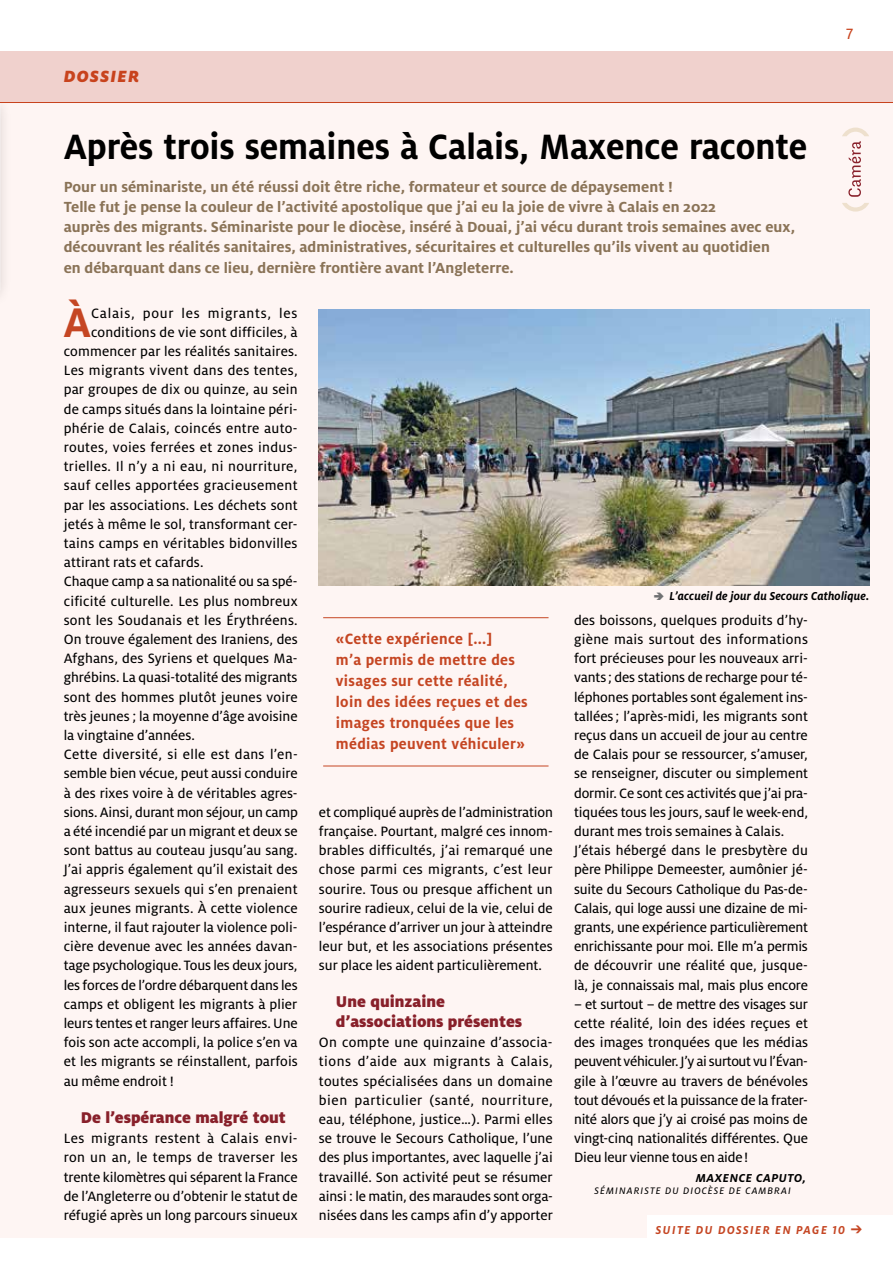
<style>
.page{position:relative;width:893px;height:1263px;background:#fff}
.page>*{position:absolute;margin:0;border:0;box-sizing:border-box;transform-origin:0 0}
.t1{font:700 45.75px "Milo OT";color:#c54623;scale:.95 1}
.t2{font:700 39px "Milo OT";letter-spacing:-.005em;color:#000;scale:.94 1}
.t3{font:italic 900 18px "Milo OT";letter-spacing:.07em;color:#c8431d}
.t4{font:900 17.25px/19.2px "Milo OT";color:#88202a}
.t5{font:700 16.5px/21px "Milo OT";letter-spacing:.02em;color:#c54623;scale:.95 1}
.t6{font:16.5px "Milo OT Text";color:#c8431d}
.t7{font:700 16.2px/20.2px "Milo OT";color:#8a7357}
.t8{font:15px/19.2px "Milo OT Text";color:#000;text-align:justify}
.t9{font:15px "Milo OT Text";letter-spacing:.02em;color:#000}
.t10{font:15px "Milo OT Text";letter-spacing:.025em;color:#000}
.t11{font:15px "Milo OT Text";letter-spacing:.05em;color:#000}
.t12{font:italic 700 12.75px "Milo OT";letter-spacing:.01em;color:#000;scale:.95 1}
.t13{font:italic 700 12.75px "Milo OT";letter-spacing:.12em;color:#c54623;scale:.95 1}
.t14{font:italic 700 12.75px "Milo OT";letter-spacing:.04em;color:#000}
.t15{font:10.5px "Milo OT Text Ita";letter-spacing:.1em;color:#000}
</style>
<div class="page">
<div style="left:0;top:51px;width:893px;height:1186px;background:#fef3f0"></div>
<div style="left:0;top:91px;width:12px;height:217px;background:#f9f0ee"></div>
<div style="left:647px;top:1215px;width:246px;height:32px;background:#fff"></div>
<img style="left:319px;top:309px;width:550px;height:276px">
<hr style="left:323px;top:617px;width:226px;height:1px;background:#c54623">
<hr style="left:323px;top:766px;width:226px;height:1px;background:#c54623">
<div style="left:0;top:51px;width:893px;height:51px;background:#f0d1cd"></div>
<svg style="left:842px;top:203px;width:27px;height:9px"></svg>
<svg style="left:842px;top:128px;width:27px;height:69px"></svg>
<hr style="left:0;top:102px;width:893px;height:1px;background:#c8431d">
<p class="t3" style="left:64px;top:66px;width:77px">DOSSIER</p>
<p class="t6" style="left:846px;top:25px;width:9px">7</p>
<h2 class="t2" style="left:64px;top:124px;width:793px">Après trois semaines à Calais, Maxence raconte</h2>
<p class="t7" style="left:64px;top:176px;width:733px">Pour un séminariste, un été réussi doit être riche, formateur et source de dépaysement !<br>Telle fut je pense la couleur de l’activité apostolique que j’ai eu la joie de vivre à Calais en 2022<br>auprès des migrants. Séminariste pour le diocèse, inséré à Douai, j’ai vécu durant trois semaines avec eux, découvrant les réalités sanitaires, administratives, sécuritaires et culturelles qu’ils vivent au quotidien<br>en débarquant dans ce lieu, dernière frontière avant l’Angleterre.</p>
<h1 class="t1" style="left:63px;top:296px;width:31px">À</h1>
<p class="t11" style="left:91px;top:305px;width:208px">Calais, pour les migrants, les</p>
<p class="t8" style="left:91px;top:323px;width:208px">conditions de vie sont difficiles, à</p>
<p class="t8" style="left:64px;top:342px;width:235px">commencer par les réalités sanitaires.</p>
<p class="t9" style="left:64px;top:362px;width:235px">Les migrants vivent dans des tentes,</p>
<p class="t8" style="left:64px;top:380px;width:235px">par groupes de dix ou quinze, au sein</p>
<p class="t8" style="left:64px;top:399px;width:235px">de camps situés dans la lointaine péri-</p>
<p class="t9" style="left:64px;top:420px;width:235px">phérie de Calais, coincés entre auto-</p>
<p class="t10" style="left:64px;top:439px;width:235px">routes, voies ferrées et zones indus-</p>
<p class="t9" style="left:64px;top:458px;width:235px">trielles. Il n’y a ni eau, ni nourriture,</p>
<p class="t10" style="left:64px;top:477px;width:235px">sauf celles apportées gracieusement</p>
<p class="t8" style="left:64px;top:495px;width:235px">par les associations. Les déchets sont</p>
<p class="t8" style="left:64px;top:515px;width:235px">jetés à même le sol, transformant cer-</p>
<p class="t8" style="left:64px;top:534px;width:235px">tains camps en véritables bidonvilles</p>
<p class="t8" style="left:64px;top:553px;width:141px">attirant rats et cafards.</p>
<p class="t8" style="left:64px;top:572px;width:235px">Chaque camp a sa nationalité ou sa spé-</p>
<p class="t8" style="left:64px;top:591px;width:235px">cificité culturelle. Les plus nombreux</p>
<p class="t8" style="left:64px;top:611px;width:235px">sont les Soudanais et les Érythréens.</p>
<p class="t8" style="left:64px;top:630px;width:235px">On trouve également des Iraniens, des</p>
<p class="t8" style="left:64px;top:649px;width:235px">Afghans, des Syriens et quelques Ma-</p>
<p class="t8" style="left:64px;top:668px;width:235px">ghrébins. La quasi-totalité des migrants</p>
<p class="t8" style="left:64px;top:687px;width:235px">sont des hommes plutôt jeunes voire</p>
<p class="t8" style="left:64px;top:707px;width:235px">très jeunes ; la moyenne d’âge avoisine</p>
<p class="t8" style="left:64px;top:726px;width:133px">la vingtaine d’années.</p>
<p class="t9" style="left:64px;top:746px;width:235px">Cette diversité, si elle est dans l’en-</p>
<p class="t8" style="left:64px;top:764px;width:235px">semble bien vécue, peut aussi conduire</p>
<p class="t8" style="left:64px;top:783px;width:235px">à des rixes voire à de véritables agres-</p>
<p class="t8" style="left:64px;top:803px;width:236px">sions. Ainsi, durant mon séjour, un camp</p>
<p class="t8" style="left:64px;top:822px;width:235px">a été incendié par un migrant et deux se</p>
<p class="t8" style="left:64px;top:841px;width:235px">sont battus au couteau jusqu’au sang.</p>
<p class="t8" style="left:64px;top:860px;width:235px">J’ai appris également qu’il existait des</p>
<p class="t8" style="left:64px;top:879px;width:235px">agresseurs sexuels qui s’en prenaient</p>
<p class="t8" style="left:64px;top:899px;width:235px">aux jeunes migrants. À cette violence</p>
<p class="t8" style="left:64px;top:918px;width:235px">interne, il faut rajouter la violence poli-</p>
<p class="t8" style="left:64px;top:937px;width:235px">cière devenue avec les années davan-</p>
<p class="t8" style="left:64px;top:956px;width:235px">tage psychologique. Tous les deux jours,</p>
<p class="t8" style="left:64px;top:975px;width:235px">les forces de l’ordre débarquent dans les</p>
<p class="t8" style="left:64px;top:995px;width:235px">camps et obligent les migrants à plier</p>
<p class="t8" style="left:64px;top:1014px;width:235px">leurs tentes et ranger leurs affaires. Une</p>
<p class="t8" style="left:64px;top:1033px;width:235px">fois son acte accompli, la police s’en va</p>
<p class="t8" style="left:64px;top:1052px;width:236px">et les migrants se réinstallent, parfois</p>
<p class="t8" style="left:64px;top:1071px;width:112px">au même endroit !</p>
<p class="t4" style="left:81px;top:1107px;width:207px">De l’espérance malgré tout</p>
<p class="t8" style="left:64px;top:1129px;width:235px">Les migrants restent à Calais envi&shy;ron un an, le temps de traverser les trente kilomètres qui séparent la France de l’Angleterre ou d’obtenir le statut de réfugié après un long parcours sinueux</p>
<p class="t12" style="left:670px;top:589px;width:212px">L’accueil de jour du Secours Catholique.</p>
<p class="t8" style="left:574px;top:611px;width:236px;text-align:left">des boissons, quelques produits d’hy&shy;giène mais surtout des informations fort précieuses pour les nouveaux arri&shy;vants; des stations de recharge pour té&shy;léphones portables sont également ins&shy;tallées; l’après-midi, les migrants sont reçus dans un accueil de jour au centre de Calais pour se ressourcer, s’amuser, se renseigner, discuter ou simplement dormir. Ce sont ces activités que j’ai pra&shy;tiquées tous les jours, sauf le week-end, durant mes trois semaines à Calais.<br>J’étais hébergé dans le presbytère du père Philippe Demeester, aumônier jé&shy;suite du Secours Catholique du Pas-de-Calais, qui loge aussi une dizaine de mi&shy;grants, une expérience particulièrement enrichissante pour moi. Elle m’a permis de découvrir une réalité que, jusque&shy;là, je connaissais mal, mais plus encore</p>
<p class="t8" style="left:574px;top:995px;width:236px">– et surtout – de mettre des visages sur cette réalité, loin des idées reçues et des images tronquées que les médias peuvent véhiculer. J’y ai surtout vu l’Évan&shy;gile à l’œuvre au travers de bénévoles tout dévoués et la puissance de la frater&shy;nité alors que j’y ai croisé pas moins de vingt-cinq nationalités différentes. Que Dieu leur vienne tous en aide!</p>
<p class="t14" style="left:696px;top:1170px;width:111px">MAXENCE CAPUTO,</p>
<p class="t15" style="left:595px;top:1184px;width:198px">SÉMINARISTE DU DIOCÈSE DE CAMBRAI</p>
<p class="t5" style="left:336px;top:628px;width:203px">«Cette expérience [...]<br>m’a permis de mettre des visages sur cette réalité, loin des idées reçues et des images tronquées que les médias peuvent véhiculer»</p>
<p class="t8" style="left:319px;top:803px;width:236px">et compliqué auprès de l’administration française. Pourtant, malgré ces innom&shy;brables difficultés, j’ai remarqué une chose parmi ces migrants, c’est leur sourire. Tous ou presque affichent un sourire radieux, celui de la vie, celui de l’espérance d’arriver un jour à atteindre leur but, et les associations présentes sur place les aident particulièrement.</p>
<p class="t4" style="left:336px;top:992px;width:188px">Une quinzaine d’associations présentes</p>
<p class="t8" style="left:319px;top:1033px;width:236px">On compte une quinzaine d’associa&shy;tions d’aide aux migrants à Calais, toutes spécialisées dans un domaine bien particulier (santé, nourriture, eau, téléphone, justice…). Parmi elles se trouve le Secours Catholique, l’une des plus importantes, avec laquelle j’ai travaillé. Son activité peut se résumer ainsi : le matin, des maraudes sont orga&shy;nisées dans les camps afin d’y apporter</p>
<p class="t13" style="left:656px;top:1223px;width:219px">SUITE DU DOSSIER EN PAGE 10 ➔</p>
</div>
